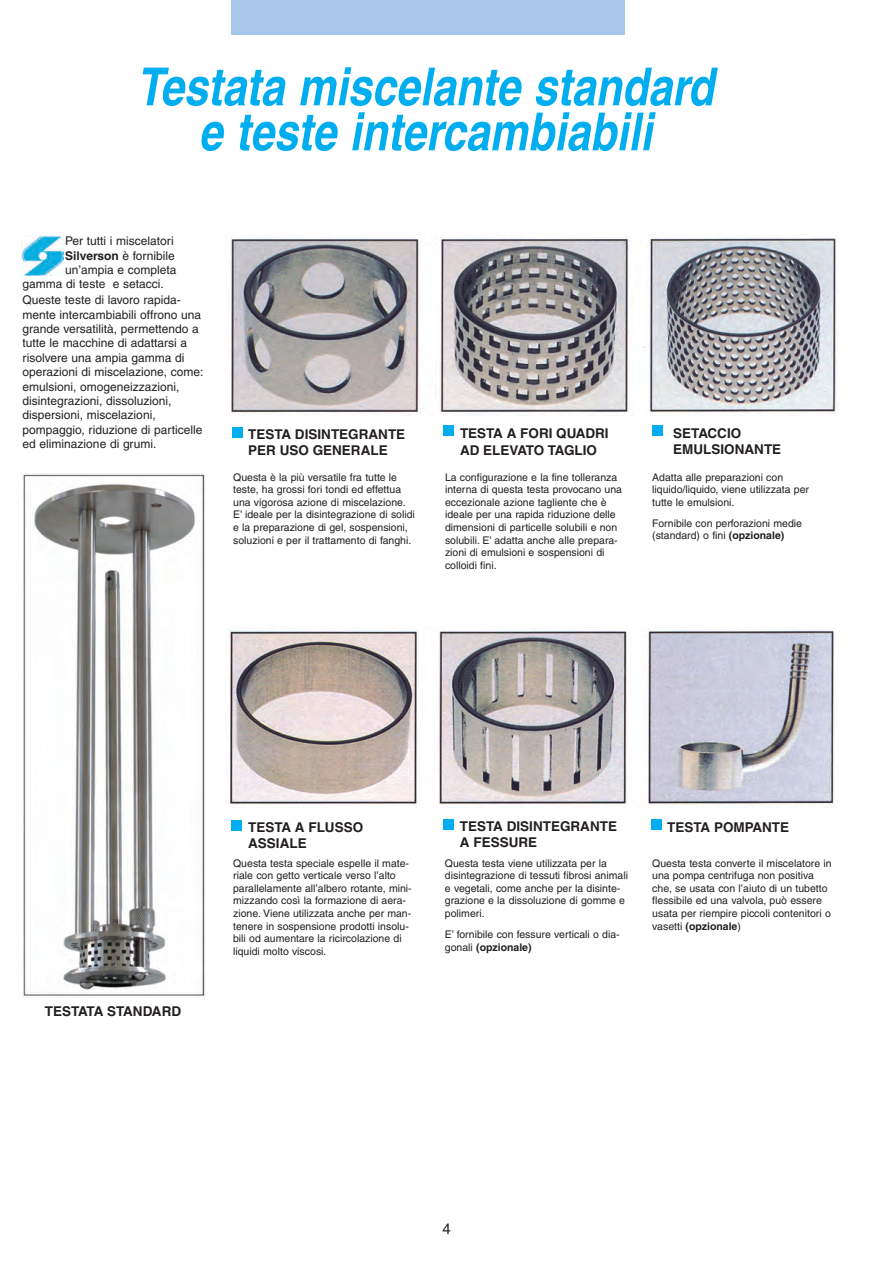
<style>
.page{position:relative;width:893px;height:1263px;background:#fff}
.page>*{position:absolute;margin:0;border:0;box-sizing:border-box;transform-origin:0 0}
.t1{font:italic 700 condensed 52.5px/45px "Helvetica";color:#00aeef;text-align:center}
.t2{font:15px "Helvetica";color:#231f20}
.t3{font:700 13.5px/16.2px "Helvetica";color:#231f20}
.t4{font:12px/14.4px "Helvetica";color:#231f20}
.t5{font:10.5px/12.6px "Helvetica";color:#231f20}
.s1{font-weight:700}
</style>
<div class="page">
<div style="left:231px;top:0;width:393px;height:35px;background:#a9c7e8"></div>
<img style="left:22px;top:235px;width:42px;height:40px">
<img style="left:23px;top:473px;width:182px;height:525px">
<div style="left:232px;top:427px;width:10px;height:11px;background:#00aeef"></div>
<img style="left:229px;top:237px;width:608px;height:179px">
<div style="left:443px;top:425px;width:11px;height:11px;background:#00aeef"></div>
<div style="left:652px;top:425px;width:11px;height:11px;background:#00aeef"></div>
<img style="left:230px;top:629px;width:605px;height:176px">
<div style="left:232px;top:820px;width:10px;height:11px;background:#00aeef"></div>
<div style="left:443px;top:819px;width:11px;height:10px;background:#00aeef"></div>
<div style="left:651px;top:819px;width:10px;height:10px;background:#00aeef"></div>
<h1 class="t1" style="left:137px;top:69px;width:579px">Testata miscelante standard e teste intercambiabili</h1>
<p class="t4" style="left:65px;top:235px;width:110px">Per tutti i miscelatori</p>
<p class="t4" style="left:65px;top:249px;width:111px"><span class="s1">Silverson</span> è fornibile</p>
<p class="t4" style="left:65px;top:264px;width:113px">un’ampia e completa</p>
<p class="t4" style="left:23px;top:278px;width:143px">gamma di teste e setacci.</p>
<p class="t4" style="left:23px;top:294px;width:182px">Queste teste di lavoro rapida&shy;mente intercambiabili offrono una grande versatilità, permettendo a tutte le macchine di adattarsi a risolvere una ampia gamma di operazioni di miscelazione, come: emulsioni, omogeneizzazioni, disintegrazioni, dissoluzioni, dispersioni, miscelazioni, pompaggio, riduzione di particelle ed eliminazione di grumi.</p>
<p class="t3" style="left:248px;top:427px;width:159px">TESTA DISINTEGRANTE<br>PER USO GENERALE</p>
<p class="t5" style="left:233px;top:472px;width:183px">Questa è la più versatile fra tutte le teste, ha grossi fori tondi ed effettua una vigorosa azione di miscelazione.<br>E’ ideale per la disintegrazione di solidi e la preparazione di gel, sospensioni, soluzioni e per il trattamento di fanghi.</p>
<p class="t3" style="left:460px;top:427px;width:150px">TESTA A FORI QUADRI<br>AD ELEVATO TAGLIO</p>
<p class="t5" style="left:445px;top:472px;width:178px">La configurazione e la fine tolleranza interna di questa testa provocano una eccezionale azione tagliente che è ideale per una rapida riduzione delle dimensioni di particelle solubili e non solubili. E’ adatta anche alle prepara&shy;zioni di emulsioni e sospensioni di colloidi fini.</p>
<p class="t3" style="left:673px;top:426px;width:110px">SETACCIO<br>EMULSIONANTE</p>
<p class="t5" style="left:652px;top:472px;width:158px">Adatta alle preparazioni con liquido/liquido, viene utilizzata per tutte le emulsioni.</p>
<p class="t5" style="left:652px;top:518px;width:151px">Fornibile con perforazioni medie (standard) o fini <span class="s1">(opzionale)</span></p>
<p class="t3" style="left:45px;top:1004px;width:138px">TESTATA STANDARD</p>
<p class="t3" style="left:248px;top:820px;width:117px">TESTA A FLUSSO<br>ASSIALE</p>
<p class="t5" style="left:233px;top:857px;width:180px">Questa testa speciale espelle il mate&shy;riale con getto verticale verso l’alto parallelamente all’albero rotante, mini&shy;mizzando così la formazione di aera&shy;zione. Viene utilizzata anche per man&shy;tenere in sospensione prodotti insolu&shy;bili od aumentare la ricircolazione di liquidi molto viscosi.</p>
<p class="t3" style="left:460px;top:819px;width:159px">TESTA DISINTEGRANTE<br>A FESSURE</p>
<p class="t5" style="left:445px;top:857px;width:185px">Questa testa viene utilizzata per la disintegrazione di tessuti fibrosi animali e vegetali, come anche per la disinte&shy;grazione e la dissoluzione di gomme e polimeri.</p>
<p class="t5" style="left:445px;top:929px;width:176px">E’ fornibile con fessure verticali o dia&shy;gonali <span class="s1">(opzionale)</span></p>
<p class="t3" style="left:667px;top:820px;width:123px">TESTA POMPANTE</p>
<p class="t5" style="left:652px;top:857px;width:181px">Questa testa converte il miscelatore in una pompa centrifuga non positiva che, se usata con l’aiuto di un tubetto flessibile ed una valvola, può essere usata per riempire piccoli contenitori o vasetti <span class="s1">(opzionale</span>)</p>
<h2 class="t2" style="left:443px;top:1223px;width:10px">4</h2>
</div>
